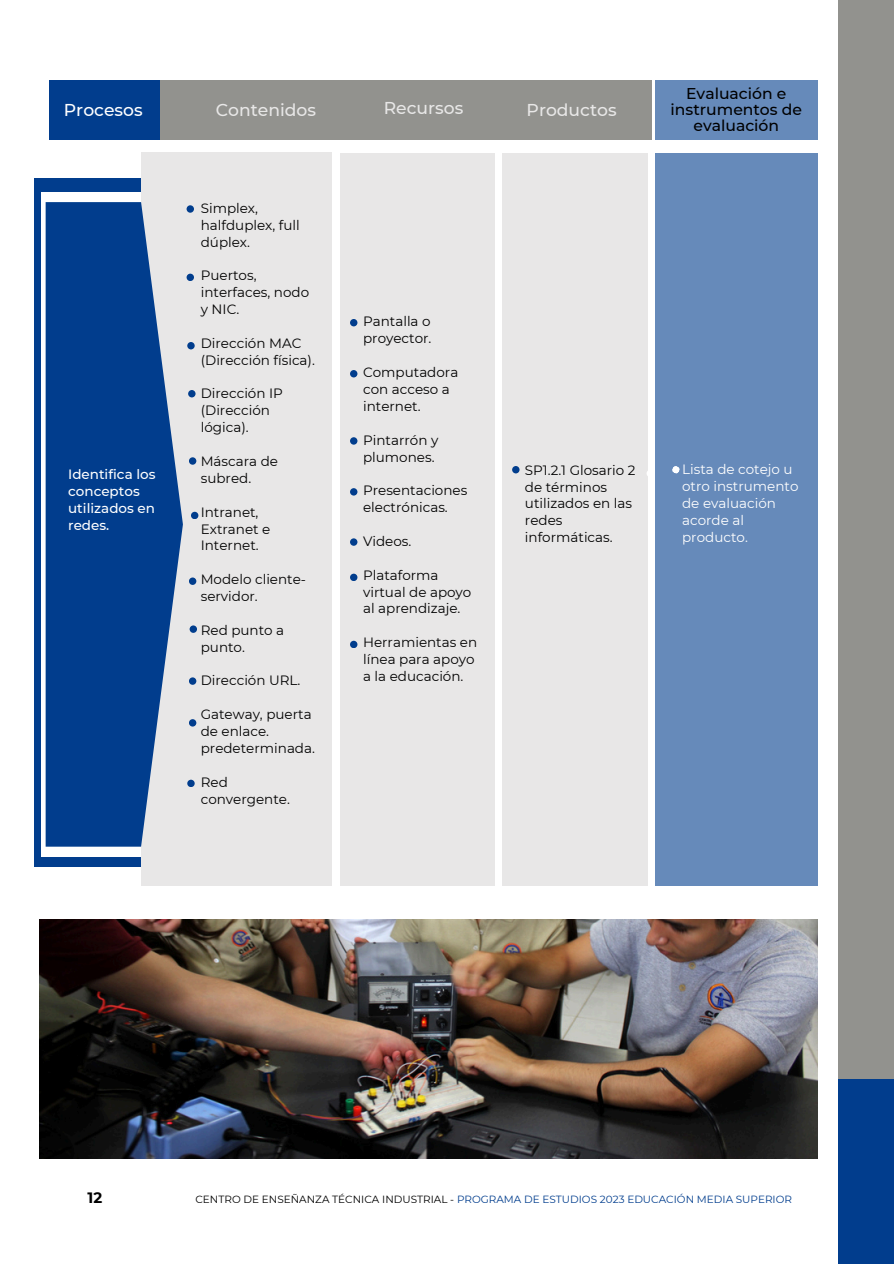
<style>
.page{position:relative;width:894px;height:1264px;background:#fff}
.page>*{position:absolute;margin:0;border:0;box-sizing:border-box;transform-origin:0 0}
.t1{font:500 17.1px "Montserrat";color:#e8e7e7}
.t2{font:500 17.1px "Montserrat";color:#fff}
.t3{font:500 15.6px/15.8px "Montserrat";color:#000;text-align:center}
.t4{font:700 15px "Montserrat";color:#000}
.t5{font:13.5px/16.8px "Montserrat";color:#000}
.t6{font:13.5px/16.8px "Montserrat";color:#fff}
.t7{font:500 13.5px/16.8px "Montserrat";color:#fff}
.t8{font:10.5px "Montserrat";color:#013d8d}
.s1{color:#000}
</style>
<div class="page">
<div style="left:34px;top:178px;width:111px;height:688px;background:#013d8d"></div>
<div style="left:41px;top:193px;width:582px;height:663px;background:#fff"></div>
<div style="left:141px;top:152px;width:191px;height:733px;background:#e8e7e7"></div>
<svg style="left:46px;top:202px;width:137px;height:644px;background:#24579a"></svg>
<div style="left:340px;top:153px;width:154px;height:732px;background:#e8e7e7"></div>
<div style="left:502px;top:153px;width:144px;height:732px;background:#e8e7e7"></div>
<div style="left:191px;top:512px;width:7px;height:7px;background:#013d8d;border-radius:50%"></div>
<div style="left:189px;top:577px;width:7px;height:8px;background:#013d8d;border-radius:50%"></div>
<div style="left:186px;top:205px;width:8px;height:8px;background:#013d8d;border-radius:50%"></div>
<div style="left:186px;top:274px;width:8px;height:7px;background:#013d8d;border-radius:50%"></div>
<div style="left:187px;top:342px;width:8px;height:7px;background:#013d8d;border-radius:50%"></div>
<div style="left:188px;top:390px;width:7px;height:7px;background:#013d8d;border-radius:50%"></div>
<div style="left:512px;top:466px;width:7px;height:7px;background:#013d8d;border-radius:50%"></div>
<div style="left:655px;top:153px;width:162px;height:732px;background:#668aba"></div>
<div style="left:189px;top:625px;width:8px;height:8px;background:#013d8d;border-radius:50%"></div>
<div style="left:189px;top:677px;width:7px;height:7px;background:#013d8d;border-radius:50%"></div>
<div style="left:189px;top:457px;width:7px;height:8px;background:#013d8d;border-radius:50%"></div>
<div style="left:189px;top:719px;width:7px;height:7px;background:#013d8d;border-radius:50%"></div>
<div style="left:350px;top:319px;width:7px;height:7px;background:#013d8d;border-radius:50%"></div>
<div style="left:350px;top:370px;width:7px;height:7px;background:#013d8d;border-radius:50%"></div>
<div style="left:350px;top:437px;width:7px;height:7px;background:#013d8d;border-radius:50%"></div>
<div style="left:350px;top:573px;width:7px;height:8px;background:#013d8d;border-radius:50%"></div>
<div style="left:350px;top:640px;width:7px;height:8px;background:#013d8d;border-radius:50%"></div>
<div style="left:350px;top:488px;width:7px;height:7px;background:#013d8d;border-radius:50%"></div>
<div style="left:350px;top:538px;width:7px;height:8px;background:#013d8d;border-radius:50%"></div>
<div style="left:838px;top:0;width:55px;height:1092px;background:#92928e"></div>
<div style="left:838px;top:1078px;width:55px;height:185px;background:#013d8d"></div>
<svg style="left:672px;top:466px;width:8px;height:8px"></svg>
<img style="left:40px;top:919px;width:777px;height:239px">
<svg style="left:187px;top:779px;width:8px;height:8px"></svg>
<div style="left:49px;top:81px;width:602px;height:59px;background:#92928e"></div>
<div style="left:49px;top:81px;width:110px;height:59px;background:#013d8d"></div>
<div style="left:655px;top:81px;width:162px;height:59px;background:#668aba"></div>
<h1 class="t2" style="left:64px;top:100px;width:80px">Procesos</h1>
<h3 class="t1" style="left:216px;top:100px;width:102px">Contenidos</h3>
<p class="t1" style="left:383px;top:97px;width:81px">Recursos</p>
<p class="t1" style="left:526px;top:100px;width:91px">Productos</p>
<p class="t3" style="left:670px;top:86px;width:133px">Evaluación e instrumentos de evaluación</p>
<h1 class="t7" style="left:68px;top:466px;width:89px">Identifica los conceptos utilizados en redes.</h1>
<h1 class="t5" style="left:201px;top:199px;width:101px">Simplex, halfduplex, full dúplex.</h1>
<h3 class="t5" style="left:201px;top:267px;width:110px">Puertos, interfaces, nodo y NIC.</h3>
<h3 class="t5" style="left:201px;top:334px;width:116px">Dirección MAC (Dirección física).</h3>
<h3 class="t5" style="left:201px;top:385px;width:84px">Dirección IP (Dirección lógica).</h3>
<h3 class="t5" style="left:201px;top:453px;width:79px">Máscara de subred.</h3>
<h3 class="t5" style="left:201px;top:503px;width:71px">Intranet,<br>Extranet e<br>Internet.</h3>
<h3 class="t5" style="left:201px;top:571px;width:107px">Modelo cliente&shy;servidor.</h3>
<h3 class="t5" style="left:201px;top:621px;width:85px">Red punto a punto.</h3>
<h3 class="t5" style="left:201px;top:672px;width:101px">Dirección URL.</h3>
<h3 class="t5" style="left:201px;top:706px;width:116px">Gateway, puerta de enlace. predeterminada.</h3>
<h3 class="t5" style="left:201px;top:773px;width:91px">Red convergente.</h3>
<h3 class="t5" style="left:363px;top:313px;width:70px">Pantalla o proyector.</h3>
<h3 class="t5" style="left:363px;top:364px;width:97px">Computadora con acceso a internet.</h3>
<h3 class="t5" style="left:363px;top:431px;width:77px">Pintarrón y plumones.</h3>
<h3 class="t5" style="left:363px;top:482px;width:106px">Presentaciones electrónicas.</h3>
<h3 class="t5" style="left:363px;top:532px;width:50px">Videos.</h3>
<h3 class="t5" style="left:363px;top:566px;width:110px">Plataforma virtual de apoyo al aprendizaje.</h3>
<h3 class="t5" style="left:363px;top:634px;width:116px">Herramientas en línea para apoyo a la educación.</h3>
<h3 class="t5" style="left:525px;top:461px;width:112px">SP1.2.1 Glosario 2 de términos utilizados en las redes informáticas.</h3>
<h3 class="t6" style="left:682px;top:461px;width:118px">Lista de cotejo u otro instrumento de evaluación acorde al producto.</h3>
<h1 class="t4" style="left:87px;top:1187px;width:16px">12</h1>
<h1 class="t8" style="left:195px;top:1193px;width:598px"><span class="s1">CENTRO DE ENSEÑANZA TÉCNICA INDUSTRIAL -</span> PROGRAMA DE ESTUDIOS 2023 EDUCACIÓN MEDIA SUPERIOR</h1>
</div>
